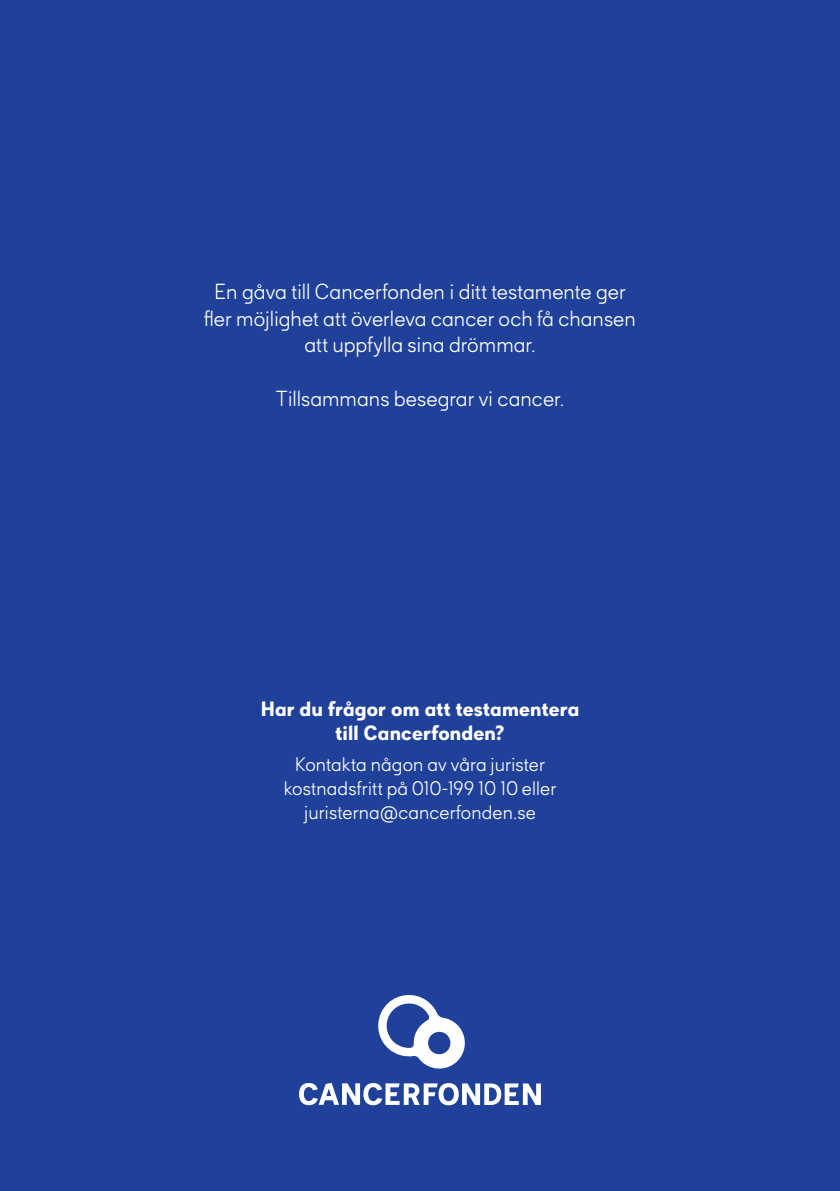
<style>
.page{position:relative;width:840px;height:1191px;background:#fff}
.page>*{position:absolute;margin:0;border:0;box-sizing:border-box;transform-origin:0 0}
.Bröd{font:300 20px/26.8px "Cancerfonden Sans";color:#fff;text-align:center}
.Rubrik_2{font:700 19px/24px "Cancerfonden Sans";letter-spacing:.01em;color:#fff;text-align:center}
.Bröd-2{font:300 18px/24px "Cancerfonden Sans";letter-spacing:.005em;color:#fff;text-align:center}
</style>
<div class="page">
<div style="left:0;top:0;width:839px;height:1191px;background:#20419a"></div>
<svg style="left:378px;top:995px;width:87px;height:74px"></svg>
<svg style="left:299px;top:1083px;width:241px;height:22px"></svg>
<p class="Bröd" style="left:204px;top:278px;width:433px">En gåva till Cancerfonden i ditt testamente ger fler möjlighet att överleva cancer och få chansen att uppfylla sina drömmar.</p>
<p class="Bröd" style="left:275px;top:385px;width:287px">Tillsammans besegrar vi cancer.</p>
<p class="Rubrik_2" style="left:260px;top:696px;width:320px">Har du frågor om att testamentera till Cancerfonden?</p>
<p class="Bröd-2" style="left:283px;top:753px;width:274px">Kontakta någon av våra jurister kostnadsfritt på 010-199 10 10 eller juristerna@cancerfonden.se</p>
</div>
